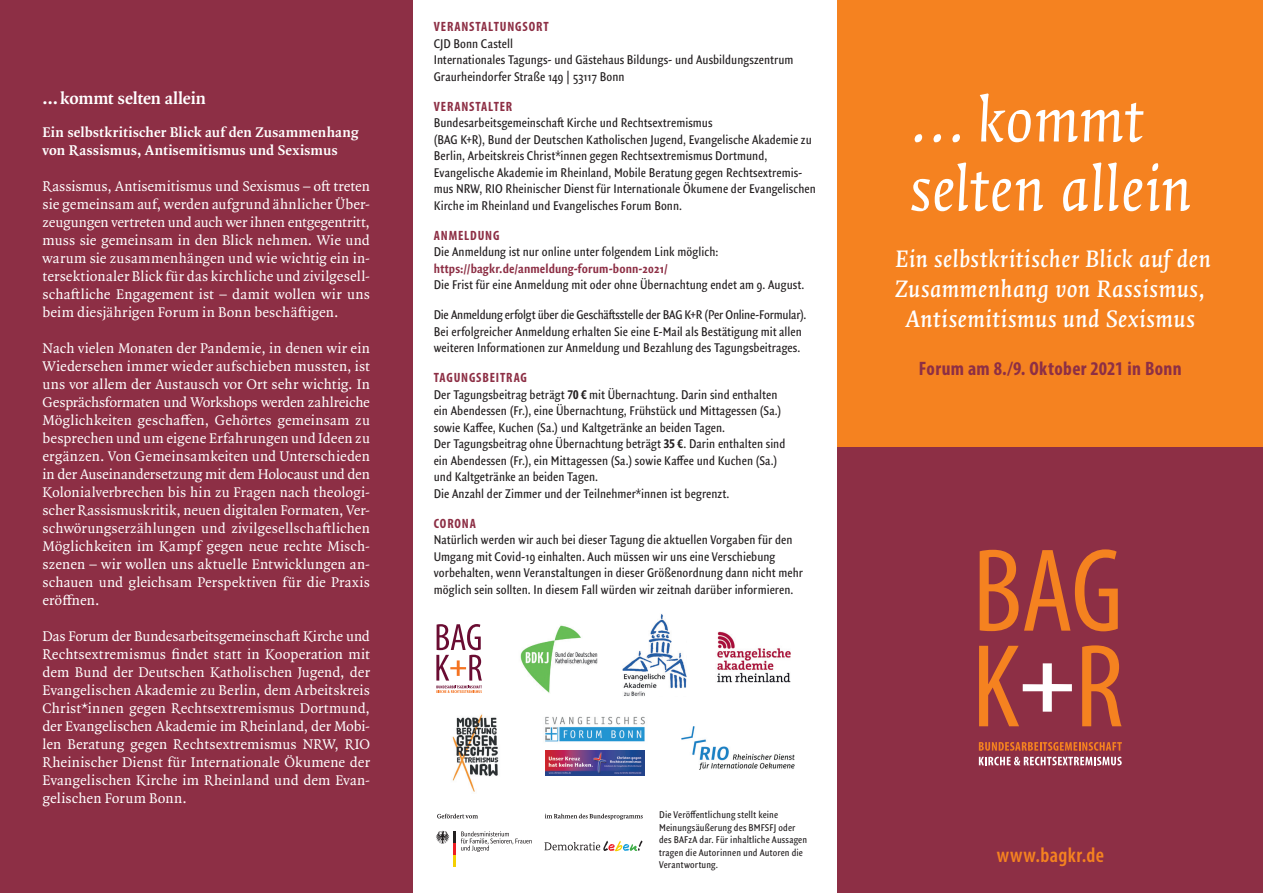
<style>
.page{position:relative;width:1263px;height:893px;background:#fff}
.page>*{position:absolute;margin:0;border:0;box-sizing:border-box;transform-origin:0 0}
.t1{font:italic 67.5px/69px "Quadraat Pro";color:#fff}
.t2{font:italic 600 25.5px/30px "Quadraat Pro";letter-spacing:.02em;color:#fff;text-align:center}
.t3{font:600 condensed 21px "Myriad Pro";letter-spacing:.02em;color:#f58220}
.t4{font:700 condensed 19.5px "Myriad Pro";letter-spacing:.02em;color:#8d2f45}
.t5{font:700 18px "Quadraat Pro";letter-spacing:-.01em;color:#fff}
.t6{font:15px/18px "Quadraat Pro";letter-spacing:.005em;color:#fff;text-align:justify}
.t7{font:700 15px/18px "Quadraat Pro";letter-spacing:.005em;color:#fff}
.t8{font:condensed 13.5px/16.5px "Quadraat Sans Pro";letter-spacing:.005em;color:#231f20}
.t9{font:700 condensed 13.5px "Myriad Pro";letter-spacing:.06em;color:#8d2f45}
.t10{font:700 condensed 13.5px "Quadraat Sans Pro";letter-spacing:.01em;color:#8d2f45}
.t11{font:condensed 10.5px/12.6px "Quadraat Sans Pro";letter-spacing:.015em;color:#231f20}
.s1{font-weight:700}
</style>
<div class="page">
<div style="left:838px;top:446px;width:425px;height:447px;background:#8d2f45"></div>
<div style="left:838px;top:0;width:425px;height:446px;background:#f58220"></div>
<svg style="left:980px;top:549px;width:138px;height:82px"></svg>
<svg style="left:979px;top:645px;width:142px;height:81px"></svg>
<svg style="left:979px;top:742px;width:143px;height:9px"></svg>
<svg style="left:979px;top:757px;width:143px;height:8px"></svg>
<div style="left:0;top:0;width:412px;height:893px;background:#8d2f45"></div>
<svg style="left:436px;top:831px;width:19px;height:36px"></svg>
<svg style="left:437px;top:814px;width:41px;height:4px"></svg>
<svg style="left:545px;top:814px;width:98px;height:6px"></svg>
<svg style="left:461px;top:831px;width:71px;height:21px"></svg>
<svg style="left:544px;top:840px;width:99px;height:11px"></svg>
<img style="left:452px;top:714px;width:47px;height:78px">
<svg style="left:436px;top:624px;width:46px;height:69px"></svg>
<img style="left:520px;top:625px;width:78px;height:68px">
<img style="left:545px;top:750px;width:99px;height:25px">
<img style="left:623px;top:614px;width:64px;height:82px">
<img style="left:545px;top:716px;width:100px;height:26px">
<img style="left:681px;top:726px;width:113px;height:44px">
<img style="left:717px;top:631px;width:74px;height:52px">
<h3 class="t5" style="left:43px;top:86px;width:165px">…kommt selten allein</h3>
<p class="t7" style="left:43px;top:123px;width:318px">Ein selbstkritischer Blick auf den Zusammenhang von Rassismus, Antisemitismus und Sexismus</p>
<p class="t6" style="left:43px;top:177px;width:329px">Rassismus, Antisemitismus und Sexismus – oft treten sie gemeinsam auf, werden aufgrund ähnlicher Über&shy;zeugungen vertreten und auch wer ihnen entgegentritt, muss sie gemeinsam in den Blick nehmen. Wie und warum sie zusammenhängen und wie wichtig ein in&shy;tersektionaler Blick für das kirchliche und zivilgesell&shy;schaftliche Engagement ist – damit wollen wir uns beim diesjährigen Forum in Bonn beschäftigen.</p>
<p class="t6" style="left:43px;top:339px;width:329px">Nach vielen Monaten der Pandemie, in denen wir ein Wiedersehen immer wieder aufschieben mussten, ist uns vor allem der Austausch vor Ort sehr wichtig. In Gesprächsformaten und Workshops werden zahlreiche Möglichkeiten geschaffen, Gehörtes gemeinsam zu besprechen und um eigene Erfahrungen und Ideen zu ergänzen. Von Gemeinsamkeiten und Unterschieden in der Auseinandersetzung mit dem Holocaust und den Kolonialverbrechen bis hin zu Fragen nach theologi&shy;scher Rassismuskritik, neuen digitalen Formaten, Ver&shy;schwörungserzählungen und zivilgesellschaftlichen Möglichkeiten im Kampf gegen neue rechte Misch&shy;szenen – wir wollen uns aktuelle Entwicklungen an&shy;schauen und gleichsam Perspektiven für die Praxis eröffnen.</p>
<p class="t6" style="left:43px;top:627px;width:329px">Das Forum der Bundesarbeitsgemeinschaft Kirche und Rechtsextremismus findet statt in Kooperation mit dem Bund der Deutschen Katholischen Jugend, der Evangelischen Akademie zu Berlin, dem Arbeitskreis Christ*innen gegen Rechtsextremismus Dortmund, der Evangelischen Akademie im Rheinland, der Mobi&shy;len Beratung gegen Rechtsextremismus NRW, RIO Rheinischer Dienst für Internationale Ökumene der Evangelischen Kirche im Rheinland und dem Evan&shy;gelischen Forum Bonn.</p>
<p class="t9" style="left:434px;top:18px;width:116px">VERANSTALTUNGSORT</p>
<p class="t8" style="left:434px;top:35px;width:361px">CJD Bonn Castell<br>Internationales Tagungs- und Gästehaus Bildungs- und Ausbildungszentrum<br>Graurheindorfer Straße 149 | 53117 Bonn</p>
<p class="t9" style="left:434px;top:98px;width:80px">VERANSTALTER</p>
<p class="t8" style="left:434px;top:114px;width:384px">Bundesarbeitsgemeinschaft Kirche und Rechtsextremismus<br>(BAG K+R), Bund der Deutschen Katholischen Jugend, Evangelische Akademie zu Berlin, Arbeitskreis Christ*innen gegen Rechtsextremismus Dortmund, Evangelische Akademie im Rheinland, Mobile Beratung gegen Rechtsextremis&shy;mus NRW, RIO Rheinischer Dienst für Internationale Ökumene der Evangelischen Kirche im Rheinland und Evangelisches Forum Bonn.</p>
<p class="t9" style="left:434px;top:227px;width:67px">ANMELDUNG</p>
<p class="t8" style="left:434px;top:243px;width:286px">Die Anmeldung ist nur online unter folgendem Link möglich:</p>
<p class="t10" style="left:434px;top:258px;width:236px">https://bagkr.de/anmeldung-forum-bonn-2021/</p>
<p class="t8" style="left:434px;top:276px;width:372px">Die Frist für eine Anmeldung mit oder ohne Übernachtung endet am 9. August.</p>
<p class="t8" style="left:434px;top:306px;width:374px">Die Anmeldung erfolgt über die Geschäftsstelle der BAG K+R (Per Online-Formular).<br>Bei erfolgreicher Anmeldung erhalten Sie eine E-Mail als Bestätigung mit allen weiteren Informationen zur Anmeldung und Bezahlung des Tagungsbeitrages.</p>
<p class="t9" style="left:434px;top:369px;width:95px">TAGUNGSBEITRAG</p>
<p class="t8" style="left:434px;top:386px;width:353px">Der Tagungsbeitrag beträgt <span class="s1">70 €</span> mit Übernachtung. Darin sind enthalten ein Abendessen (Fr.), eine Übernachtung, Frühstück und Mittagessen (Sa.) sowie Kaffee, Kuchen (Sa.) und Kaltgetränke an beiden Tagen.<br>Der Tagungsbeitrag ohne Übernachtung beträgt <span class="s1">35 €</span>. Darin enthalten sind ein Abendessen (Fr.), ein Mittagessen (Sa.) sowie Kaffee und Kuchen (Sa.) und Kaltgetränke an beiden Tagen.<br>Die Anzahl der Zimmer und der Teilnehmer*innen ist begrenzt.</p>
<p class="t9" style="left:434px;top:515px;width:44px">CORONA</p>
<p class="t8" style="left:434px;top:531px;width:371px">Natürlich werden wir auch bei dieser Tagung die aktuellen Vorgaben für den Umgang mit Covid-19 einhalten. Auch müssen wir uns eine Verschiebung vorbehalten, wenn Veranstaltungen in dieser Größenordnung dann nicht mehr möglich sein sollten. In diesem Fall würden wir zeitnah darüber informieren.</p>
<p class="t11" style="left:659px;top:808px;width:150px">Die Veröffentlichung stellt keine<br>Meinungsäußerung des BMFSFJ oder des BAFzA dar. Für inhaltliche Aussagen tragen die Autorinnen und Autoren die<br>Verantwortung.</p>
<h1 class="t1" style="left:910px;top:84px;width:283px">… kommt selten allein</h1>
<h2 class="t2" style="left:895px;top:243px;width:317px">Ein selbstkritischer Blick auf den<br>Zusammenhang von Rassismus,<br>Antisemitismus und Sexismus</h2>
<h3 class="t4" style="left:919px;top:356px;width:264px">Forum am 8./9. Oktober 2021 in Bonn</h3>
<h3 class="t3" style="left:997px;top:842px;width:109px">www.bagkr.de</h3>
</div>
